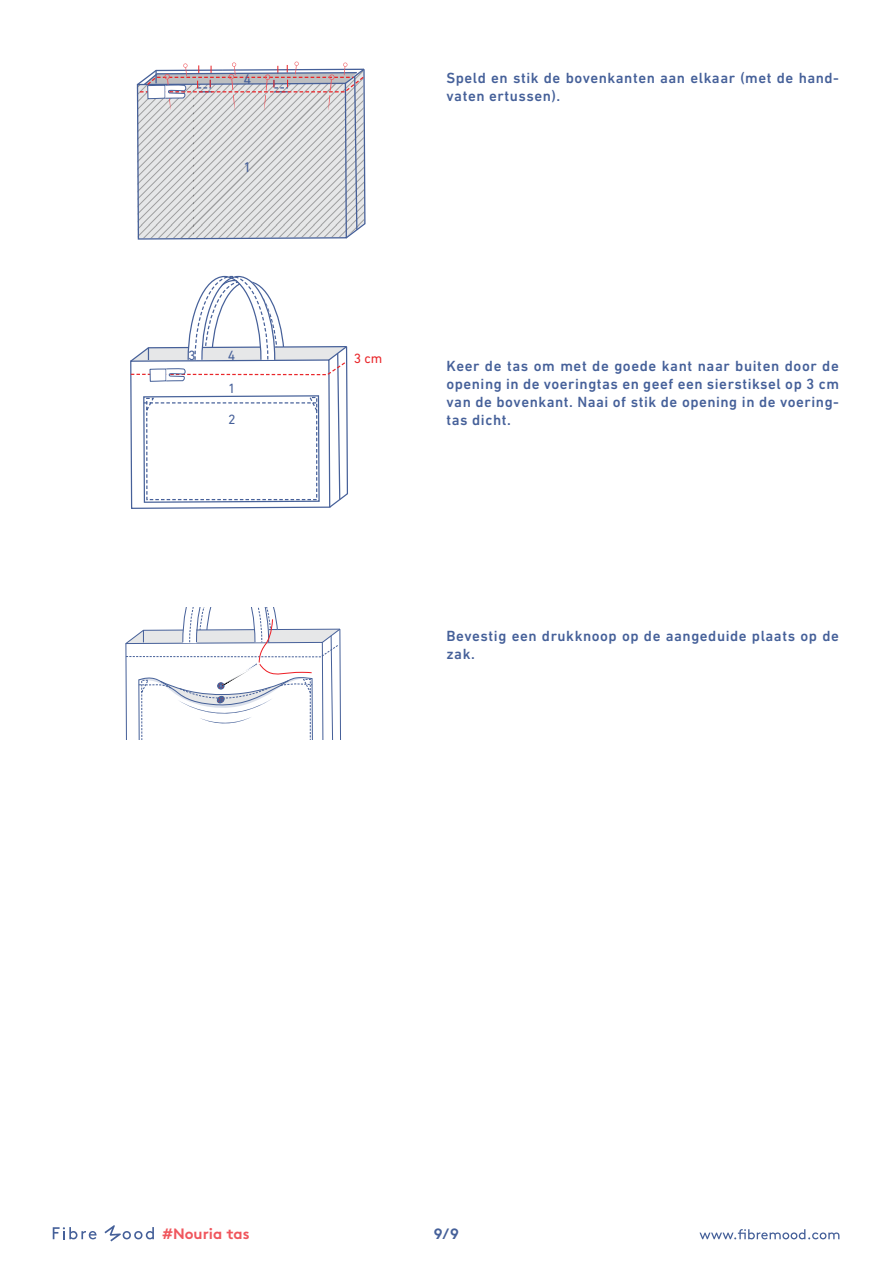
<style>
.page{position:relative;width:893px;height:1263px;background:#fff}
.page>*{position:absolute;margin:0;border:0;box-sizing:border-box;transform-origin:0 0}
.t1{font:500 15px/18px "DIN Next LT Pro";letter-spacing:.035em;color:#456099}
.t2{font:700 15px "Brown";color:#f0565d}
.t3{font:700 15px "Brown";color:#456099}
.t4{font:14.4px "DIN Next LT Pro";color:#466099}
.t5{font:13.65px "DIN Next LT Pro";color:#466099}
.t6{font:13.65px "DIN Next LT Pro";color:#e9262a}
</style>
<div class="page">
<svg style="left:699px;top:1229px;width:140px;height:10px"></svg>
<svg style="left:53px;top:1227px;width:44px;height:12px"></svg>
<svg style="left:104px;top:1225px;width:50px;height:16px"></svg>
<svg style="left:130px;top:275px;width:218px;height:234px"></svg>
<svg style="left:136px;top:61px;width:230px;height:179px;background:#d1d1d6"></svg>
<svg style="left:125px;top:608px;width:216px;height:131px"></svg>
<p class="t4" style="left:244px;top:71px;width:9px">4</p>
<p class="t1" style="left:446px;top:69px;width:394px">Speld en stik de bovenkanten aan elkaar (met de hand&shy;vaten ertussen).</p>
<p class="t4" style="left:244px;top:159px;width:9px">1</p>
<p class="t5" style="left:188px;top:347px;width:9px">3</p>
<p class="t5" style="left:228px;top:347px;width:9px">4</p>
<p class="t5" style="left:228px;top:380px;width:9px">1</p>
<p class="t5" style="left:228px;top:411px;width:9px">2</p>
<p class="t6" style="left:354px;top:351px;width:30px">3 cm</p>
<p class="t1" style="left:446px;top:357px;width:394px;text-align:justify">Keer de tas om met de goede kant naar buiten door de opening in de voeringtas en geef een sierstiksel op 3 cm van de bovenkant. Naai of stik de opening in de voering&shy;tas dicht.</p>
<p class="t1" style="left:446px;top:627px;width:394px">Bevestig een drukknoop op de aangeduide plaats op de zak.</p>
<p class="t2" style="left:162px;top:1222px;width:89px">#Nouria tas</p>
<p class="t3" style="left:434px;top:1221px;width:27px">9/9</p>
</div>
